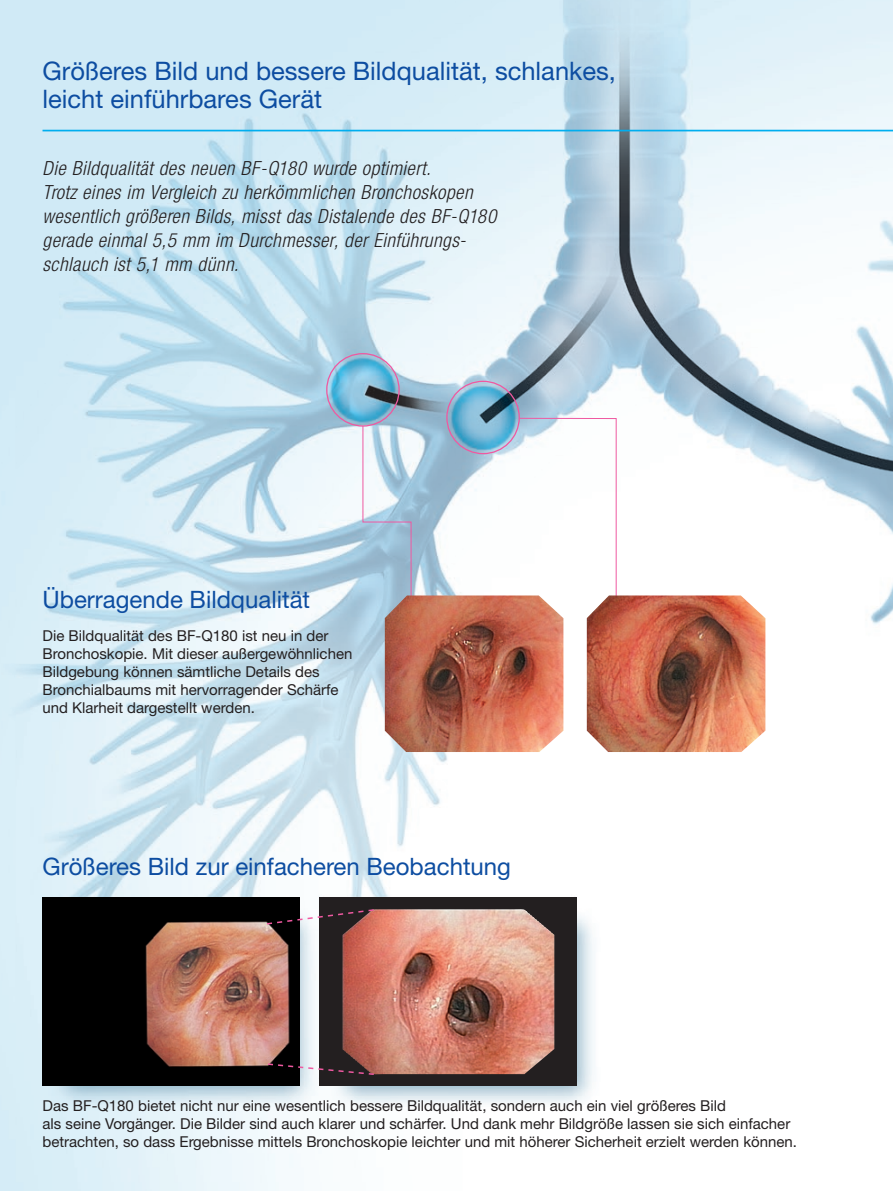
<style>
.page{position:relative;width:893px;height:1191px;background:#fff}
.page>*{position:absolute;margin:0;border:0;box-sizing:border-box;transform-origin:0 0}
.t1{font:25.5px/28.5px "Helvetica Neue";color:#0d4da1}
.t2{font:24px "Helvetica Neue";color:#0d4da1}
.t3{font:italic 300 condensed 19.5px/24px "Helvetica Neue";letter-spacing:.025em;color:#231f20}
.t4{font:15px/18px "Helvetica Neue";color:#231f20}
</style>
<div class="page">
<img style="left:0;top:0;width:893px;height:1191px">
<div style="left:326px;top:353px;width:74px;height:73px;border:1px solid #ef59a1;border-radius:50%"></div>
<svg style="left:362px;top:425px;width:50px;height:196px"></svg>
<div style="left:446px;top:381px;width:74px;height:73px;border:1px solid #ef59a1;border-radius:50%"></div>
<svg style="left:518px;top:417px;width:99px;height:205px"></svg>
<hr style="left:43px;top:130px;width:850px;height:1px;background:#00aeef">
<img style="left:43px;top:897px;width:257px;height:188px">
<div style="left:319px;top:897px;width:257px;height:189px;background:#231f20"></div>
<img style="left:343px;top:909px;width:211px;height:165px">
<svg style="left:265px;top:908px;width:110px;height:17px"></svg>
<svg style="left:266px;top:1062px;width:109px;height:14px"></svg>
<img style="left:385px;top:595px;width:178px;height:157px">
<img style="left:587px;top:595px;width:178px;height:157px">
<h1 class="t1" style="left:43px;top:56px;width:575px">Größeres Bild und bessere Bildqualität, schlankes, leicht einführbares Gerät</h1>
<p class="t3" style="left:43px;top:156px;width:455px">Die Bildqualität des neuen BF-Q180 wurde optimiert.<br>Trotz eines im Vergleich zu herkömmlichen Bronchoskopen wesentlich größeren Bilds, misst das Distalende des BF-Q180 gerade einmal 5,5 mm im Durchmesser, der Einführungs&shy;schlauch ist 5,1 mm dünn.</p>
<h2 class="t2" style="left:43px;top:585px;width:269px">Überragende Bildqualität</h2>
<p class="t4" style="left:43px;top:626px;width:311px">Die Bildqualität des BF-Q180 ist neu in der Bronchoskopie. Mit dieser außergewöhnlichen Bildgebung können sämtliche Details des Bronchialbaums mit hervorragender Schärfe und Klarheit dargestellt werden.</p>
<h2 class="t2" style="left:43px;top:852px;width:470px">Größeres Bild zur einfacheren Beobachtung</h2>
<p class="t4" style="left:43px;top:1096px;width:756px">Das BF-Q180 bietet nicht nur eine wesentlich bessere Bildqualität, sondern auch ein viel größeres Bild<br>als seine Vorgänger. Die Bilder sind auch klarer und schärfer. Und dank mehr Bildgröße lassen sie sich einfacher betrachten, so dass Ergebnisse mittels Bronchoskopie leichter und mit höherer Sicherheit erzielt werden können.</p>
</div>
